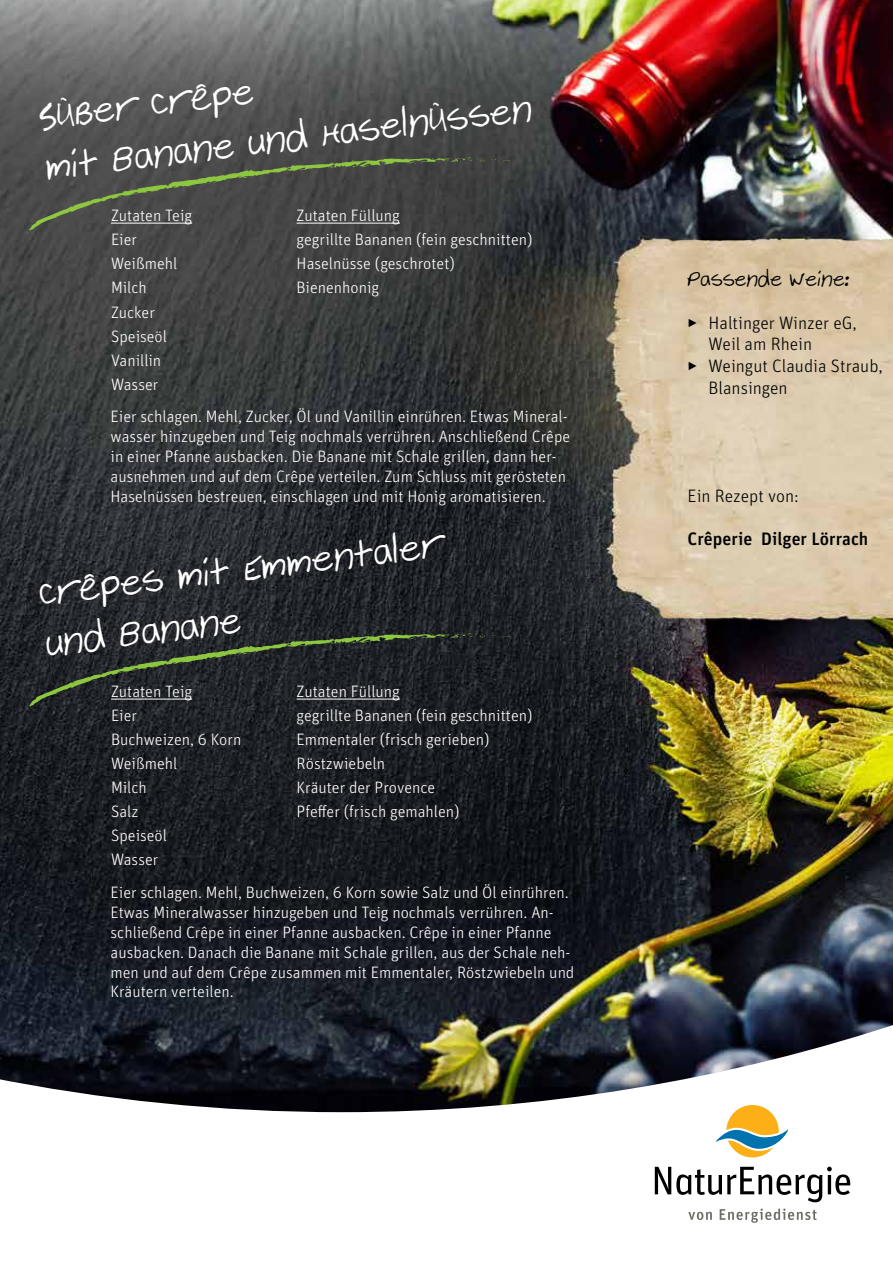
<style>
.page{position:relative;width:893px;height:1263px;background:#fff}
.page>*{position:absolute;margin:0;border:0;box-sizing:border-box;transform-origin:0 0}
.t1{font:700 32.7px/50.6px "Cheyenne Hand";color:#fff}
.t2{font:300 18px "Unit OT";color:#000}
.t3{font:500 18px "Unit OT";color:#000}
.t4{font:700 18px "Cheyenne Hand";color:#000}
.t5{font:300 16.5px/24px "Unit OT";color:#fff}
.s1{font-weight:400}
</style>
<div class="page">
<img style="left:0;top:0;width:893px;height:1021px">
<svg style="left:0;top:1021px;width:893px;height:182px"></svg>
<svg style="left:28px;top:157px;width:486px;height:77px;background:#494c46"></svg>
<svg style="left:28px;top:633px;width:486px;height:77px;background:#262b2a"></svg>
<svg style="left:688px;top:1208px;width:129px;height:15px"></svg>
<svg style="left:716px;top:1105px;width:72px;height:52px"></svg>
<svg style="left:655px;top:1167px;width:195px;height:35px"></svg>
<h1 class="t1" style="left:37px;top:92px;width:492px;rotate:-7deg">S<span class="s1">ù</span>ßer Crêpe<br>mit Banane und Haseln<span class="s1">ù</span>ssen</h1>
<p class="t5" style="left:111px;top:204px;width:83px">Zutaten Teig<br>Eier<br>Weißmehl<br>Milch<br>Zucker<br>Speiseöl<br>Vanillin<br>Wasser</p>
<p class="t5" style="left:297px;top:204px;width:237px">Zutaten Füllung<br>gegrillte Bananen (fein geschnitten)<br>Haselnüsse (geschrotet)<br>Bienenhonig</p>
<p class="t5" style="left:111px;top:407px;width:461px;line-height:19.8px">Eier schlagen. Mehl, Zucker, Öl und Vanillin einrühren. Etwas Mineral&shy;wasser hinzugeben und Teig nochmals verrühren. Anschließend Crêpe in einer Pfanne ausbacken. Die Banane mit Schale grillen, dann her&shy;ausnehmen und auf dem Crêpe verteilen. Zum Schluss mit gerösteten Haselnüssen bestreuen, einschlagen und mit Honig aromatisieren.</p>
<h1 class="t1" style="left:37px;top:568px;width:408px;rotate:-7deg">Crêpes mit Emmentaler und Banane</h1>
<p class="t5" style="left:111px;top:680px;width:132px">Zutaten Teig<br>Eier<br>Buchweizen, 6 Korn<br>Weißmehl<br>Milch<br>Salz<br>Speiseöl<br>Wasser</p>
<p class="t5" style="left:297px;top:680px;width:237px">Zutaten Füllung<br>gegrillte Bananen (fein geschnitten)<br>Emmentaler (frisch gerieben)<br>Röstzwiebeln<br>Kräuter der Provence<br>Pfeffer (frisch gemahlen)</p>
<p class="t5" style="left:111px;top:883px;width:465px;line-height:19.8px">Eier schlagen. Mehl, Buchweizen, 6 Korn sowie Salz und Öl einrühren.<br>Etwas Mineralwasser hinzugeben und Teig nochmals verrühren. An&shy;schließend Crêpe in einer Pfanne ausbacken. Crêpe in einer Pfanne ausbacken. Danach die Banane mit Schale grillen, aus der Schale neh&shy;men und auf dem Crêpe zusammen mit Emmentaler, Röstzwiebeln und Kräutern verteilen.</p>
<p class="t4" style="left:688px;top:264px;width:164px">Passende Weine:</p>
<p class="t2" style="left:688px;top:312px;width:171px">▶ Haltinger Winzer eG,</p>
<p class="t2" style="left:709px;top:334px;width:105px">Weil am Rhein</p>
<p class="t2" style="left:688px;top:356px;width:197px">▶ Weingut Claudia Straub,</p>
<p class="t2" style="left:709px;top:377px;width:81px">Blansingen</p>
<p class="t2" style="left:688px;top:485px;width:113px">Ein Rezept von:</p>
<p class="t3" style="left:688px;top:528px;width:182px">Crêperie Dilger Lörrach</p>
</div>
